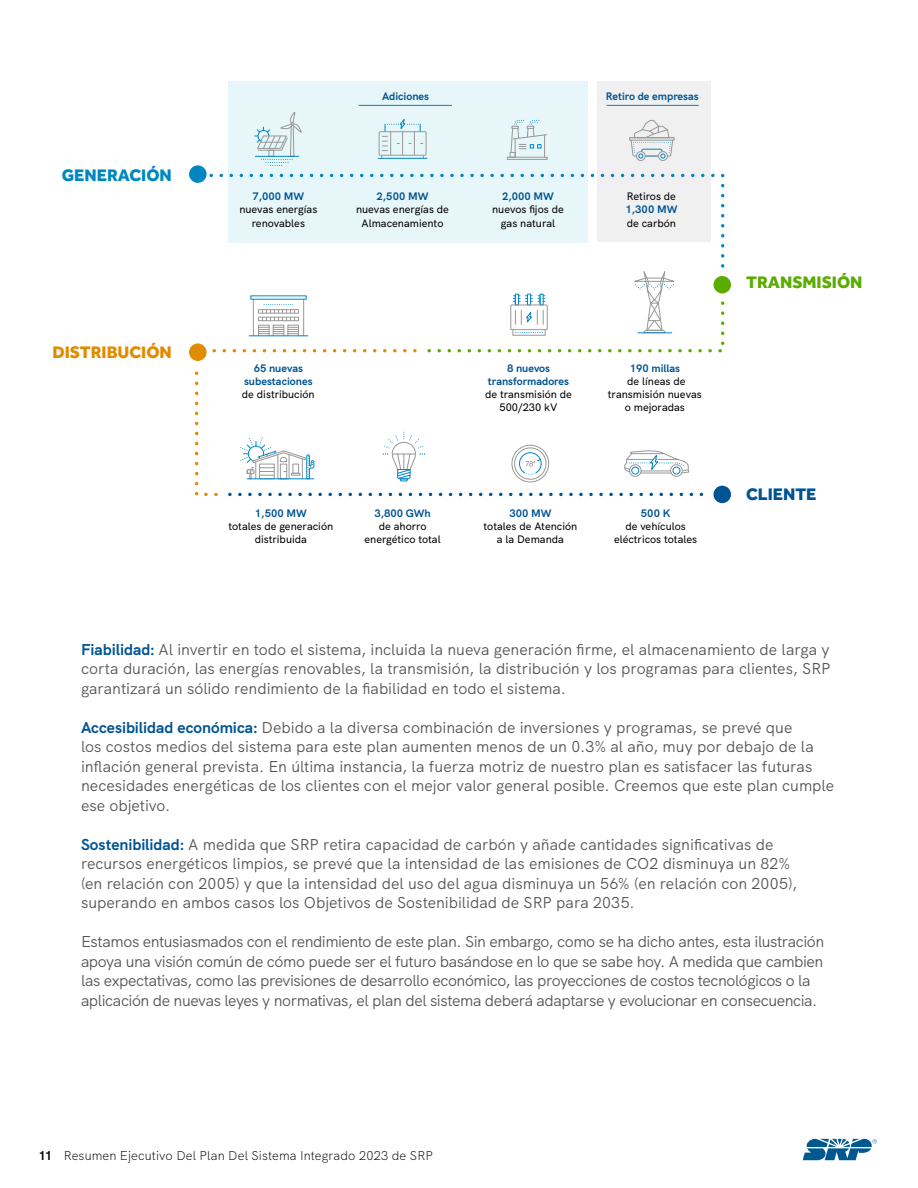
<style>
.page{position:relative;width:918px;height:1188px;background:#fff}
.page>*{position:absolute;margin:0;border:0;box-sizing:border-box;transform-origin:0 0}
.t1{font:800 17.25px "Effra";color:#e18b00}
.t2{font:800 17.25px "Effra";color:#5bac00}
.t3{font:800 17.25px "Effra";color:#0087c1}
.t4{font:800 17.25px "Effra";color:#005493}
.t5{font:15.75px/19.5px "SRP Sans";letter-spacing:-.005em;color:#545553}
.t6{font:15.75px/19.5px "SRP Sans";letter-spacing:-.03em;color:#545553}
.t7{font:300 12.75px "SRP Sans";letter-spacing:.01em;color:#000}
.t8{font:500 10.8px/13px "SRP Sans";color:#000;text-align:center}
.t9{font:700 10.8px/13px "SRP Sans";color:#005493;text-align:center}
.s1{font-weight:700;color:#005493}
.s2{font-weight:700}
</style>
<div class="page">
<svg style="left:803px;top:1139px;width:74px;height:21px"></svg>
<div style="left:228px;top:81px;width:360px;height:161px;background:#e7f7f9"></div>
<div style="left:597px;top:81px;width:114px;height:161px;background:#f0f0f0"></div>
<hr style="left:378px;top:158px;width:49px;height:1px;background:#0087c1">
<div style="left:379px;top:131px;width:47px;height:25px;border:1px solid #989898"></div>
<svg style="left:381px;top:119px;width:43px;height:39px"></svg>
<div style="left:629px;top:137px;width:45px;height:4px;border:1px solid #989898"></div>
<div style="left:636px;top:151px;width:10px;height:10px;border:1px solid #989898;border-radius:50%"></div>
<div style="left:658px;top:151px;width:10px;height:10px;border:1px solid #989898;border-radius:50%"></div>
<svg style="left:630px;top:120px;width:43px;height:38px"></svg>
<svg style="left:255px;top:112px;width:47px;height:54px"></svg>
<svg style="left:209px;top:173px;width:516px;height:95px"></svg>
<div style="left:507px;top:157px;width:41px;height:3px;border:1px solid #989898"></div>
<svg style="left:510px;top:120px;width:38px;height:38px"></svg>
<div style="left:189px;top:165px;width:18px;height:18px;background:#0087c1;border-radius:50%"></div>
<hr style="left:359px;top:105px;width:93px;height:1px;background:#0087c1">
<hr style="left:606px;top:105px;width:93px;height:1px;background:#0087c1">
<svg style="left:189px;top:271px;width:542px;height:233px"></svg>
<p class="t3" style="left:62px;top:165px;width:112px">GENERACIÓN</p>
<p class="t1" style="left:53px;top:341px;width:121px">DISTRIBUCIÓN</p>
<p class="t9" style="left:382px;top:89px;width:48px">Adiciones</p>
<p class="t9" style="left:606px;top:89px;width:94px">Retiro de empresas</p>
<p class="t9" style="left:252px;top:189px;width:53px">7,000 MW</p>
<p class="t8" style="left:239px;top:202px;width:79px">nuevas energías renovables</p>
<p class="t9" style="left:377px;top:189px;width:53px">2,500 MW</p>
<p class="t8" style="left:356px;top:202px;width:94px">nuevas energías de<br>Almacenamiento</p>
<p class="t9" style="left:502px;top:189px;width:53px">2,000 MW</p>
<p class="t8" style="left:492px;top:202px;width:73px">nuevos fijos de gas natural</p>
<p class="t8" style="left:627px;top:189px;width:51px">Retiros de</p>
<p class="t9" style="left:626px;top:202px;width:53px">1,300 MW</p>
<p class="t8" style="left:627px;top:215px;width:51px">de carbón</p>
<p class="t2" style="left:746px;top:272px;width:118px">TRANSMISIÓN</p>
<p class="t9" style="left:244px;top:360px;width:70px">65 nuevas subestaciones</p>
<p class="t8" style="left:242px;top:387px;width:74px">de distribución</p>
<p class="t9" style="left:488px;top:360px;width:83px">8 nuevos transformadores</p>
<p class="t8" style="left:485px;top:386px;width:88px">de transmisión de<br>500/230 kV</p>
<p class="t9" style="left:630px;top:360px;width:52px">190 millas</p>
<p class="t8" style="left:608px;top:373px;width:95px">de líneas de transmisión nuevas o mejoradas</p>
<p class="t4" style="left:746px;top:484px;width:72px">CLIENTE</p>
<p class="t9" style="left:255px;top:506px;width:53px">1,500 MW</p>
<p class="t8" style="left:228px;top:519px;width:106px">totales de generación distribuida</p>
<p class="t9" style="left:374px;top:506px;width:58px">3,800 GWh</p>
<p class="t8" style="left:364px;top:519px;width:78px">de ahorro energético total</p>
<p class="t9" style="left:509px;top:506px;width:44px">300 MW</p>
<p class="t8" style="left:484px;top:519px;width:95px">totales de Atención a la Demanda</p>
<p class="t9" style="left:641px;top:506px;width:31px">500 K</p>
<p class="t8" style="left:614px;top:519px;width:85px">de vehículos eléctricos totales</p>
<p class="t5" style="left:81px;top:638px;width:751px;text-align:justify"><span class="s1">Fiabilidad:</span> Al invertir en todo el sistema, incluida la nueva generación firme, el almacenamiento de larga y corta duración, las energías renovables, la transmisión, la distribución y los programas para clientes, SRP garantizará un sólido rendimiento de la fiabilidad en todo el sistema.</p>
<p class="t5" style="left:81px;top:716px;width:755px"><span class="s1">Accesibilidad económica:</span> Debido a la diversa combinación de inversiones y programas, se prevé que<br>los costos medios del sistema para este plan aumenten menos de un 0.3% al año, muy por debajo de la inflación general prevista. En última instancia, la fuerza motriz de nuestro plan es satisfacer las futuras necesidades energéticas de los clientes con el mejor valor general posible. Creemos que este plan cumple ese objetivo.</p>
<p class="t5" style="left:81px;top:833px;width:718px"><span class="s1">Sostenibilidad:</span> A medida que SRP retira capacidad de carbón y añade cantidades significativas de recursos energéticos limpios, se prevé que la intensidad de las emisiones de CO2 disminuya un 82% (en relación con 2005) y que la intensidad del uso del agua disminuya un 56% (en relación con 2005), superando en ambos casos los Objetivos de Sostenibilidad de SRP para 2035.</p>
<p class="t6" style="left:81px;top:931px;width:745px">Estamos entusiasmados con el rendimiento de este plan. Sin embargo, como se ha dicho antes, esta ilustración apoya una visión común de cómo puede ser el futuro basándose en lo que se sabe hoy. A medida que cambien las expectativas, como las previsiones de desarrollo económico, las proyecciones de costos tecnológicos o la aplicación de nuevas leyes y normativas, el plan del sistema deberá adaptarse y evolucionar en consecuencia.</p>
<p class="t7" style="left:39px;top:1146px;width:396px"><span class="s2">11</span> Resumen Ejecutivo Del Plan Del Sistema Integrado 2023 de SRP</p>
</div>
